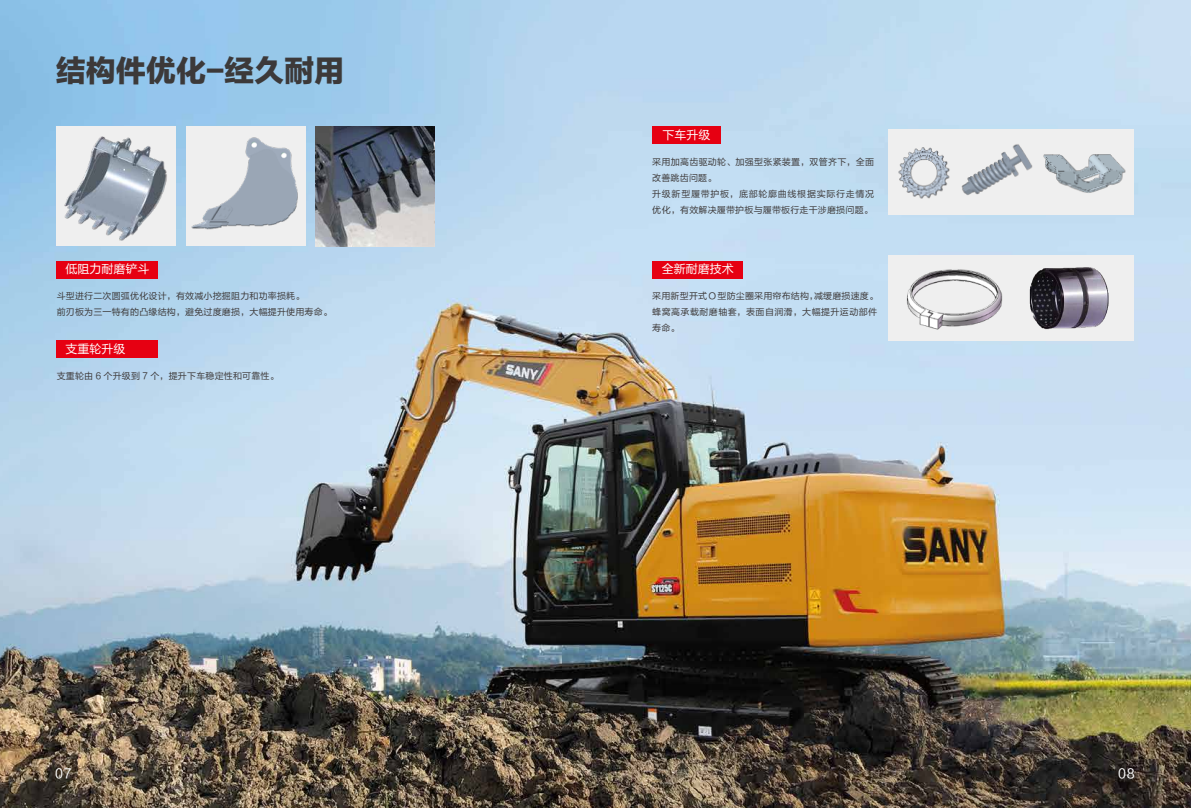
<style>
.page{position:relative;width:1191px;height:808px;background:#fff}
.page>*{position:absolute;margin:0;border:0;box-sizing:border-box;transform-origin:0 0}
.t1{font:30px "FZLTTHK GBK1 0";color:#3c3939}
.t2{font:13px "FZLTHK GBK1 0";color:#fff}
.t3{font:12px "FZLTHK GBK1 0";color:#fff}
.t4{font:9px/16px "FZLTHK GBK1 0";letter-spacing:.02em;color:#3d3939}
</style>
<div class="page">
<img style="left:0;top:0;width:1191px;height:808px">
<div style="left:57px;top:261px;width:101px;height:17px;background:#e60012"></div>
<div style="left:57px;top:341px;width:101px;height:17px;background:#e60012"></div>
<img style="left:315px;top:127px;width:119px;height:119px">
<div style="left:186px;top:127px;width:119px;height:119px;background:#efefef"></div>
<img style="left:191px;top:137px;width:107px;height:93px">
<div style="left:57px;top:127px;width:119px;height:119px;background:#efefef"></div>
<img style="left:64px;top:136px;width:103px;height:105px">
<div style="left:652px;top:127px;width:68px;height:17px;background:#e60012"></div>
<div style="left:652px;top:261px;width:91px;height:17px;background:#e60012"></div>
<div style="left:888px;top:130px;width:246px;height:85px;background:#efefef"></div>
<img style="left:898px;top:144px;width:228px;height:55px">
<div style="left:888px;top:256px;width:246px;height:85px;background:#efefef"></div>
<img style="left:907px;top:269px;width:82px;height:61px">
<img style="left:989px;top:255px;width:123px;height:126px">
<h1 class="t1" style="left:56px;top:54px;width:290px">结构件优化-经久耐用</h1>
<h3 class="t3" style="left:65px;top:263px;width:85px">低阻力耐磨铲斗</h3>
<p class="t4" style="left:57px;top:288px;width:277px">斗型进行二次圆弧优化设计，有效减小挖掘阻力和功率损耗。<br>前刃板为三一特有的凸缘结构，避免过度磨损，大幅提升使用寿命。</p>
<h3 class="t3" style="left:65px;top:342px;width:61px">支重轮升级</h3>
<p class="t4" style="left:57px;top:368px;width:224px">支重轮由 6 个升级到 7 个，提升下车稳定性和可靠性。</p>
<h3 class="t3" style="left:662px;top:128px;width:49px">下车升级</h3>
<p class="t4" style="left:652px;top:154px;width:223px">采用加高齿驱动轮、加强型张紧装置，双管齐下，全面改善跳齿问题。<br>升级新型履带护板，底部轮廓曲线根据实际行走情况优化，有效解决履带护板与履带板行走干涉磨损问题。</p>
<h3 class="t3" style="left:661px;top:263px;width:73px">全新耐磨技术</h3>
<p class="t4" style="left:652px;top:288px;width:227px;text-align:justify">采用新型开式 O 型防尘圈采用帘布结构，减缓磨损速度。蜂窝高承载耐磨轴套，表面自润滑，大幅提升运动部件寿命。</p>
<h2 class="t2" style="left:55px;top:766px;width:18px">07</h2>
<h2 class="t2" style="left:1118px;top:766px;width:18px">08</h2>
</div>
